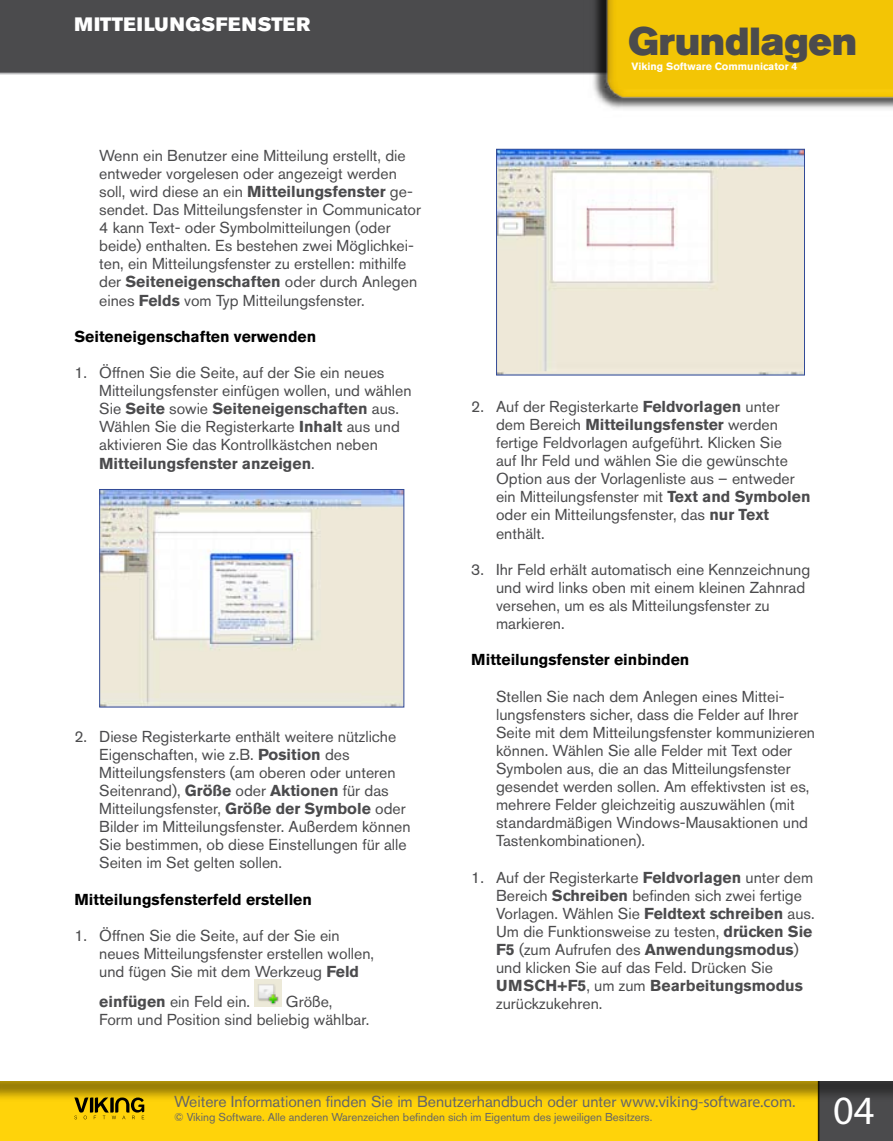
<style>
.page{position:relative;width:893px;height:1141px;background:#fff}
.page>*{position:absolute;margin:0;border:0;box-sizing:border-box;transform-origin:0 0}
.t1{font:40.25px "Myriad Pro";color:#fff}
.t2{font:38.85px "Akzidenz Grotesk BE Super";color:#4b4b4d}
.t3{font:19.25px "Akzidenz Grotesk BE Super";letter-spacing:.03em;color:#fff}
.t4{font:15.75px/18.2px "Akzidenz Grotesk BE";color:#4b4b4d}
.t5{font:700 15.75px "Akzidenz Grotesk BE";color:#000}
.t6{font:15.75px "Akzidenz Grotesk BE";color:#646567}
.t7{font:11.38px "Akzidenz Grotesk BE";color:#646567}
.t8{font:700 10.5px "Akzidenz Grotesk BE";color:#fff}
.s1{font-weight:700}
.s2{font-family:"Myriad Pro"}
</style>
<div class="page">
<div style="left:0;top:0;width:557px;height:74px;background:#4b4b4d"></div>
<img style="left:557px;top:0;width:336px;height:109px">
<div style="left:819px;top:1103px;width:74px;height:38px;background:#4b4b4d"></div>
<div style="left:0;top:1103px;width:819px;height:38px;background:#ffd30a"></div>
<div style="left:0;top:1069px;width:893px;height:34px;background:#000;opacity:.44"></div>
<div style="left:0;top:1067px;width:893px;height:14px;background:#fff"></div>
<svg style="left:74px;top:1097px;width:70px;height:22px;background:#a58906"></svg>
<img style="left:101px;top:491px;width:301px;height:214px">
<div style="left:99px;top:489px;width:305px;height:218px;border:1px solid #324a97"></div>
<img style="left:254px;top:979px;width:28px;height:28px">
<img style="left:498px;top:151px;width:305px;height:222px">
<div style="left:496px;top:149px;width:309px;height:226px;border:1px solid #324a97"></div>
<p class="t3" style="left:74px;top:13px;width:237px">MITTEILUNGSFENSTER</p>
<p class="t4" style="left:99px;top:146px;width:323px">Wenn ein Benutzer eine Mitteilung erstellt, die entweder vorgelesen oder angezeigt werden soll, wird diese an ein <span class="s1">Mitteilungsfenster</span> ge&shy;sendet. Das Mitteilungsfenster in Communicator 4 kann Text- oder Symbolmitteilungen (oder beide) enthalten. Es bestehen zwei Möglichkei&shy;ten, ein Mitteilungsfenster zu erstellen: mithilfe der <span class="s1">Seiteneigenschaften</span> oder durch Anlegen eines <span class="s1">Felds</span> vom Typ Mitteilungsfenster.</p>
<p class="t5" style="left:74px;top:327px;width:243px">Seiteneigenschaften verwenden</p>
<p class="t4" style="left:99px;top:363px;width:314px;text-indent:-25px">1. Öffnen Sie die Seite, auf der Sie ein neues Mitteilungsfenster einfügen wollen, und wählen Sie <span class="s1">Seite</span> sowie <span class="s1">Seiteneigenschaften</span> aus.<br>Wählen Sie die Registerkarte <span class="s1">Inhalt</span> aus und aktivieren Sie das Kontrollkästchen neben <span class="s1">Mitteilungsfenster anzeigen</span>.</p>
<p class="t4" style="left:99px;top:727px;width:313px;text-indent:-25px">2. Diese Registerkarte enthält weitere nützliche Eigenschaften, wie z.B. <span class="s1">Position</span> des Mitteilungsfensters (am oberen oder unteren Seitenrand), <span class="s1">Größe</span> oder <span class="s1">Aktionen</span> für das Mitteilungsfenster, <span class="s1">Größe der Symbole</span> oder Bilder im Mitteilungsfenster. Außerdem können Sie bestimmen, ob diese Einstellungen für alle Seiten im Set gelten sollen.</p>
<p class="t5" style="left:74px;top:890px;width:239px">Mitteilungsfensterfeld erstellen</p>
<p class="t4" style="left:99px;top:926px;width:276px;text-indent:-25px">1. Öffnen Sie die Seite, auf der Sie ein neues Mitteilungsfenster erstellen wollen, und fügen Sie mit dem Werkzeug <span class="s1">Feld</span></p>
<p class="t4" style="left:99px;top:992px;width:152px"><span class="s1">einfügen</span> ein Feld ein.</p>
<p class="t4" style="left:99px;top:992px;width:272px;text-indent:187px">Größe,<br>Form und Position sind beliebig wählbar.</p>
<h2 class="t2" style="left:628px;top:19px;width:231px">Grundlagen</h2>
<p class="t8" style="left:632px;top:61px;width:167px">Viking Software Communicator 4</p>
<p class="t4" style="left:496px;top:397px;width:316px;text-indent:-25px">2. Auf der Registerkarte <span class="s1">Feldvorlagen</span> unter dem Bereich <span class="s1">Mitteilungsfenster</span> werden fertige Feldvorlagen aufgeführt. Klicken Sie<br>auf Ihr Feld und wählen Sie die gewünschte Option aus der Vorlagenliste aus – entweder ein Mitteilungsfenster mit <span class="s1">Text and Symbolen </span>oder ein Mitteilungsfenster, das <span class="s1">nur Text </span>enthält.</p>
<p class="t4" style="left:496px;top:560px;width:316px;text-indent:-25px">3. Ihr Feld erhält automatisch eine Kennzeichnung und wird links oben mit einem kleinen Zahnrad versehen, um es als Mitteilungsfenster zu markieren.</p>
<p class="t5" style="left:471px;top:651px;width:220px">Mitteilungsfenster einbinden</p>
<p class="t4" style="left:496px;top:687px;width:320px">Stellen Sie nach dem Anlegen eines Mittei&shy;lungsfensters sicher, dass die Felder auf Ihrer Seite mit dem Mitteilungsfenster kommunizieren können. Wählen Sie alle Felder mit Text oder Symbolen aus, die an das Mitteilungsfenster gesendet werden sollen. Am effektivsten ist es, mehrere Felder gleichzeitig auszuwählen (mit standardmäßigen Windows-Mausaktionen und Tastenkombinationen).</p>
<p class="t4" style="left:496px;top:868px;width:320px;text-indent:-25px">1. Auf der Registerkarte <span class="s1">Feldvorlagen</span> unter dem Bereich <span class="s1">Schreiben</span> befinden sich zwei fertige Vorlagen. Wählen Sie <span class="s1">Feldtext schreiben</span> aus.<br>Um die Funktionsweise zu testen, <span class="s1">drücken Sie F5</span> (zum Aufrufen des <span class="s1">Anwendungsmodus</span>) und klicken Sie auf das Feld. Drücken Sie <span class="s1">UMSCH+F5</span>, um zum <span class="s1">Bearbeitungsmodus </span>zurückzukehren.</p>
<p class="t6" style="left:174px;top:1092px;width:623px">Weitere Informationen finden Sie im Benutzerhandbuch oder unter <span class="s2">www.viking-software.com</span>.</p>
<p class="t7" style="left:174px;top:1110px;width:480px">© Viking Software. Alle anderen Warenzeichen befinden sich im Eigentum des jeweiligen Besitzers.</p>
<h1 class="t1" style="left:833px;top:1086px;width:43px">04</h1>
</div>
